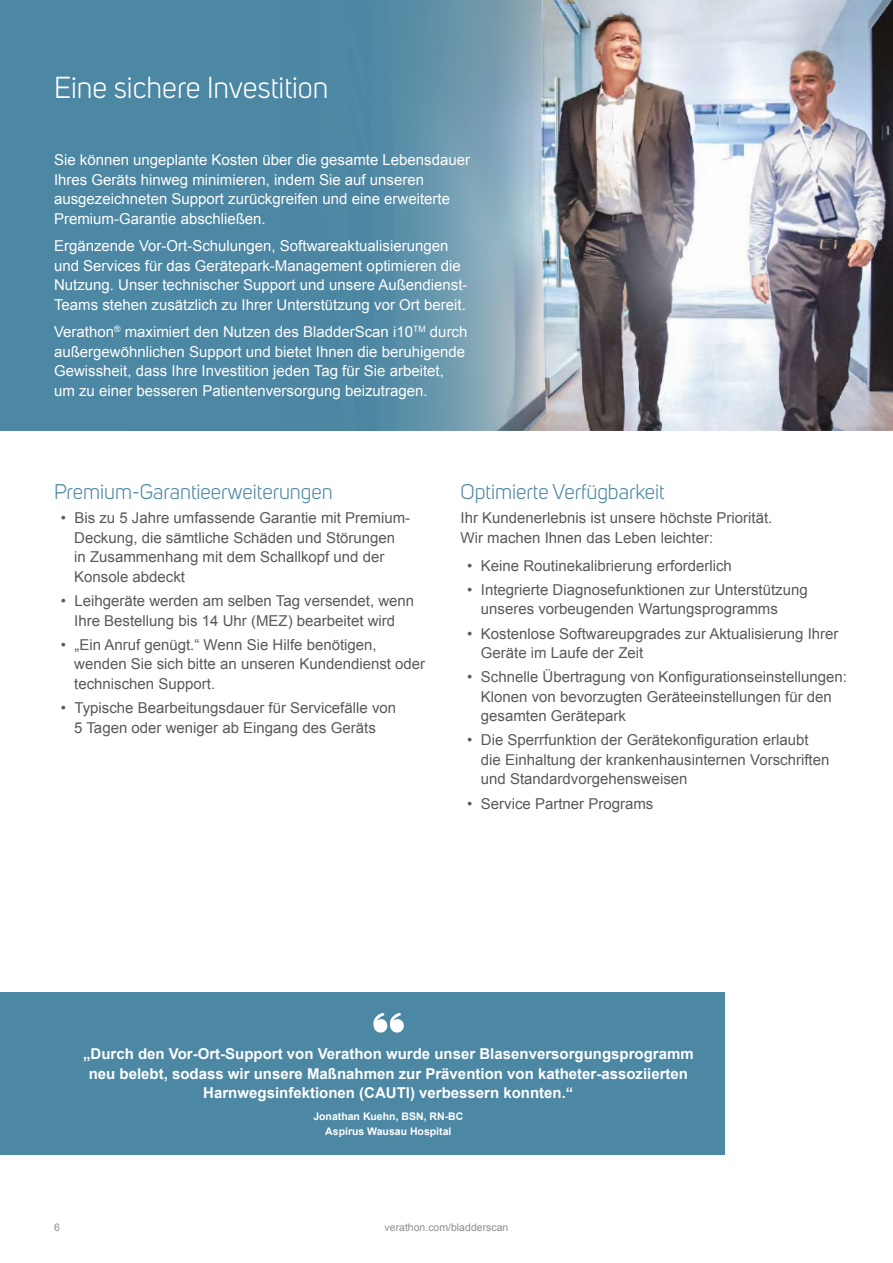
<style>
.page{position:relative;width:893px;height:1263px;background:#fff}
.page>*{position:absolute;margin:0;border:0;box-sizing:border-box;transform-origin:0 0}
.t1{font:30px "Uni Sans";color:#fff}
.t2{font:21px "Uni Sans";color:#4c87a3}
.t3{font:15px/19.5px "Arial";color:#59585c}
.t4{font:15px/19.5px "Arial";color:#fff}
.t5{font:700 15px/19.5px "Arial";color:#fff;text-align:center}
.t6{font:700 10.5px/15px "Arial";color:#fff;text-align:center}
.t7{font:10.5px "Arial";color:#918f91}
</style>
<div class="page">
<img style="left:546px;top:0;width:347px;height:431px">
<svg style="left:0;top:0;width:546px;height:431px;background:#598ea8"></svg>
<div style="left:0;top:993px;width:724px;height:162px;background:#4c87a3"></div>
<svg style="left:373px;top:1013px;width:31px;height:20px"></svg>
<h1 class="t1" style="left:54px;top:71px;width:276px">Eine sichere Investition</h1>
<p class="t4" style="left:54px;top:150px;width:418px">Sie können ungeplante Kosten über die gesamte Lebensdauer Ihres Geräts hinweg minimieren, indem Sie auf unseren ausgezeichneten Support zurückgreifen und eine erweiterte Premium-Garantie abschließen.</p>
<p class="t4" style="left:54px;top:236px;width:415px">Ergänzende Vor-Ort-Schulungen, Softwareaktualisierungen und Services für das Gerätepark-Management optimieren die Nutzung. Unser technischer Support und unsere Außendienst-Teams stehen zusätzlich zu Ihrer Unterstützung vor Ort bereit.</p>
<p class="t4" style="left:54px;top:322px;width:415px">Verathon<sup>®</sup> maximiert den Nutzen des BladderScan i10<sup>TM</sup> durch außergewöhnlichen Support und bietet Ihnen die beruhigende Gewissheit, dass Ihre Investition jeden Tag für Sie arbeitet, um zu einer besseren Patientenversorgung beizutragen.</p>
<h2 class="t2" style="left:54px;top:480px;width:280px">Premium-Garantieerweiterungen</h2>
<p class="t3" style="left:74px;top:509px;width:338px;text-indent:-14px">• Bis zu 5 Jahre umfassende Garantie mit Premium-Deckung, die sämtliche Schäden und Störungen in Zusammenhang mit dem Schallkopf und der Konsole abdeckt</p>
<p class="t3" style="left:61px;top:591px;width:355px;text-align:center">• Leihgeräte werden am selben Tag versendet, wenn<br>Ihre Bestellung bis 14 Uhr (MEZ) bearbeitet wird</p>
<p class="t3" style="left:74px;top:635px;width:353px;text-indent:-14px">• „Ein Anruf genügt.“ Wenn Sie Hilfe benötigen, wenden Sie sich bitte an unseren Kundendienst oder technischen Support.</p>
<p class="t3" style="left:61px;top:698px;width:337px;text-align:center">• Typische Bearbeitungsdauer für Servicefälle von<br>5 Tagen oder weniger ab Eingang des Geräts</p>
<h2 class="t2" style="left:461px;top:480px;width:206px">Optimierte Verfügbarkeit</h2>
<p class="t3" style="left:461px;top:509px;width:313px">Ihr Kundenerlebnis ist unsere höchste Priorität.<br>Wir machen Ihnen das Leben leichter:</p>
<p class="t3" style="left:467px;top:556px;width:266px">• Keine Routinekalibrierung erforderlich</p>
<p class="t3" style="left:481px;top:580px;width:328px;text-indent:-14px">• Integrierte Diagnosefunktionen zur Unterstützung unseres vorbeugenden Wartungsprogramms</p>
<p class="t3" style="left:481px;top:624px;width:359px;text-indent:-14px">• Kostenlose Softwareupgrades zur Aktualisierung Ihrer<br>Geräte im Laufe der Zeit</p>
<p class="t3" style="left:481px;top:667px;width:368px;text-indent:-14px">• Schnelle Übertragung von Konfigurationseinstellungen:<br>Klonen von bevorzugten Geräteeinstellungen für den gesamten Gerätepark</p>
<p class="t3" style="left:481px;top:731px;width:350px;text-indent:-14px">• Die Sperrfunktion der Gerätekonfiguration erlaubt die Einhaltung der krankenhausinternen Vorschriften und Standardvorgehensweisen</p>
<p class="t3" style="left:467px;top:794px;width:188px">• Service Partner Programs</p>
<p class="t5" style="left:83px;top:1045px;width:612px">„Durch den Vor-Ort-Support von Verathon wurde unser Blasenversorgungsprogramm neu belebt, sodass wir unsere Maßnahmen zur Prävention von katheter-assoziierten<br>Harnwegsinfektionen (CAUTI) verbessern konnten.“</p>
<p class="t6" style="left:313px;top:1109px;width:151px">Jonathan Kuehn, BSN, RN-BC<br>Aspirus Wausau Hospital</p>
<p class="t7" style="left:54px;top:1220px;width:7px">6</p>
<p class="t7" style="left:385px;top:1220px;width:125px">verathon.com/bladderscan</p>
</div>
